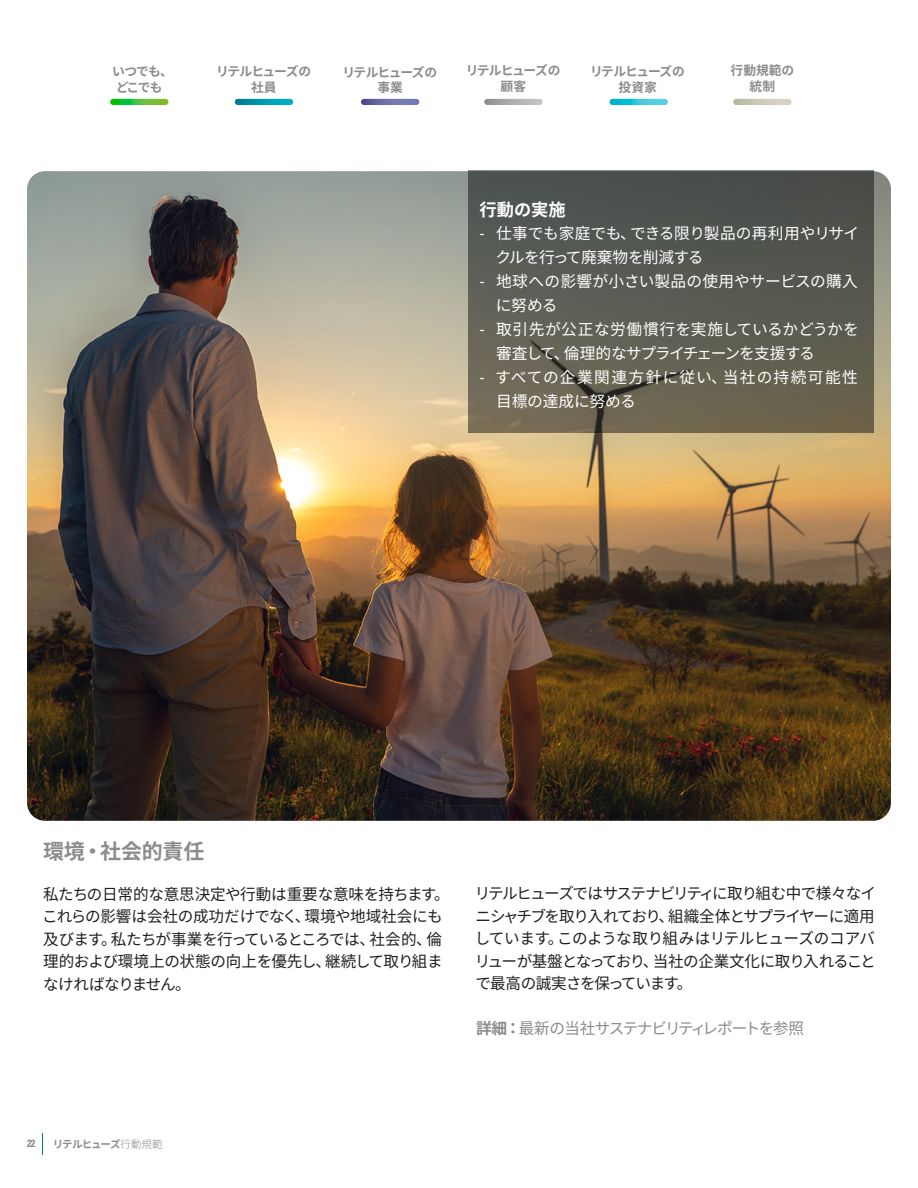
<style>
.page{position:relative;width:918px;height:1188px;background:#fff}
.page>*{position:absolute;margin:0;border:0;box-sizing:border-box;transform-origin:0 0}
.t1{font:700 21px "Noto Sans CJ Kjp";letter-spacing:-.01em;color:#8b8c8e}
.t2{font:700 17.25px "Noto Sans CJ Kjp";color:#fff}
.t3{font:15.75px/22.6px "Noto Sans CJ Kjp";letter-spacing:-.03em;color:#231f20}
.t4{font:15.75px/24px "Noto Sans CJ Kjp";letter-spacing:-.025em;color:#fff}
.t5{font:15.75px/23.7px "Noto Sans CJ Kjp";letter-spacing:.07em;color:#fff}
.t6{font:15.75px/24px "Noto Sans CJ Kjp";color:#fff}
.t7{font:15.75px "Noto Sans CJ Kjp";letter-spacing:-.075em;color:#8b8c8e}
.TOC_1{font:700 12.75px/15.3px "Noto Sans CJ Kjp";letter-spacing:-.07em;color:#8b8c8e;text-align:center}
.t8{font:700 10.5px "Noto Sans CJ Kjp";letter-spacing:-.09em;color:#8b8c8e}
.t9{font:700 condensed 10.5px "Univers LT Std";color:#8b8c8e}
.s1{font-family:"Univers LT Std";font-stretch:condensed;font-size:16.5px}
.s2{font-weight:700}
.s3{font-weight:300}
</style>
<div class="page">
<img style="left:27px;top:171px;width:864px;height:650px">
<div style="left:468px;top:171px;width:405px;height:262px;background:linear-gradient(to bottom,#474f4f,#6e6752)"></div>
<svg style="left:235px;top:99px;width:58px;height:6px"></svg>
<svg style="left:484px;top:99px;width:59px;height:6px"></svg>
<svg style="left:361px;top:99px;width:58px;height:6px"></svg>
<svg style="left:610px;top:99px;width:58px;height:6px"></svg>
<svg style="left:733px;top:99px;width:59px;height:6px"></svg>
<svg style="left:110px;top:99px;width:58px;height:6px"></svg>
<svg style="left:42px;top:1133px;width:1px;height:21px"></svg>
<p class="TOC_1" style="left:112px;top:64px;width:62px">いつでも、どこでも</p>
<p class="TOC_1" style="left:216px;top:64px;width:96px">リテルヒューズの社員</p>
<p class="TOC_1" style="left:466px;top:63px;width:96px">リテルヒューズの顧客</p>
<p class="TOC_1" style="left:342px;top:65px;width:96px">リテルヒューズの事業</p>
<p class="TOC_1" style="left:590px;top:64px;width:96px">リテルヒューズの投資家</p>
<p class="TOC_1" style="left:731px;top:63px;width:65px">行動規範の統制</p>
<p class="t2" style="left:480px;top:200px;width:88px">行動の実施</p>
<p class="t4" style="left:496px;top:222px;width:365px;text-indent:-16px"><span class="s1">-</span> 仕事でも家庭でも、できる限り製品の再利用やリサイクルを行って廃棄物を削減する</p>
<p class="t6" style="left:496px;top:270px;width:364px;text-indent:-16px"><span class="s1">-</span> 地球への影響が小さい製品の使用やサービスの購入に努める</p>
<p class="t4" style="left:496px;top:318px;width:364px;text-indent:-16px"><span class="s1">-</span> 取引先が公正な労働慣行を実施しているかどうかを審査して、倫理的なサプライチェーンを支援する</p>
<p class="t5" style="left:496px;top:366px;width:363px;text-indent:-16px"><span class="s1">-</span> すべての企業関連方針に従い、当社の持続可能性目標の達成に努める</p>
<p class="t1" style="left:43px;top:840px;width:163px">環境・社会的責任</p>
<p class="t3" style="left:42px;top:883px;width:409px">私たちの日常的な意思決定や行動は重要な意味を持ちます。これらの影響は会社の成功だけでなく、環境や地域社会にも及びます。私たちが事業を行っているところでは、社会的、倫理的および環境上の状態の向上を優先し、継続して取り組まなければなりません。</p>
<p class="t3" style="left:475px;top:882px;width:403px;text-align:justify">リテルヒューズではサステナビリティに取り組む中で様々なイニシャチブを取り入れており、組織全体とサプライヤーに適用しています。このような取り組みはリテルヒューズのコアバリューが基盤となっており、当社の企業文化に取り入れることで最高の誠実さを保っています。</p>
<p class="t7" style="left:476px;top:1020px;width:330px"><span class="s2">詳細：</span>最新の当社サステナビリティレポートを参照</p>
<p class="t9" style="left:27px;top:1137px;width:10px">22</p>
<p class="t8" style="left:53px;top:1138px;width:111px">リテルヒューズ<span class="s3">行動規範</span></p>
</div>
